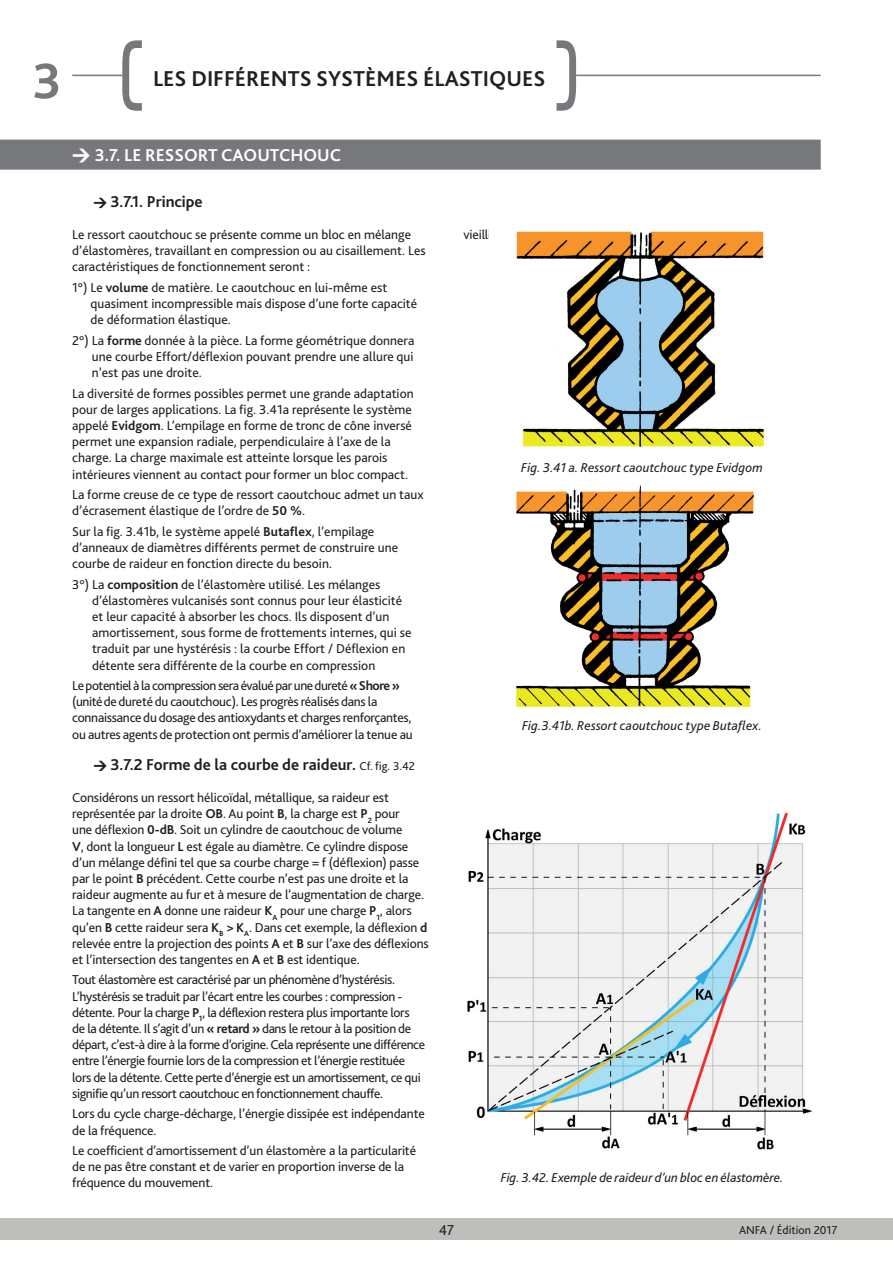
<style>
.page{position:relative;width:893px;height:1263px;background:#fff}
.page>*{position:absolute;margin:0;border:0;box-sizing:border-box;transform-origin:0 0}
.t1{font:700 52.5px "Bliss 2";color:#76787b}
.t2{font:700 22.5px "Bliss 2";color:#231f20}
.t3{font:700 18px "Bliss 2";color:#fff}
.t4{font:700 16.5px "Bliss 2";color:#231f20}
.t5{font:15px "Bliss 2";color:#231f20}
.t6{font:13.5px/16.2px "Bliss 2";letter-spacing:-.01em;color:#231f20}
.t7{font:13.5px/16.2px "Bliss 2";letter-spacing:-.03em;color:#231f20}
.t8{font:italic 13.5px "Bliss 2";letter-spacing:.005em;color:#231f20}
.t9{font:12px "Bliss 2";color:#231f20}
.s1{font-family:"DIN";font-weight:900}
.s2{font-family:"DIN";font-weight:900;font-size:13.5px}
.s3{font-weight:700}
.s4{font-weight:400;font-size:12px}
</style>
<div class="page">
<hr style="left:72px;top:75px;width:50px;height:1px;background:#76787b">
<svg style="left:122px;top:40px;width:20px;height:71px"></svg>
<svg style="left:556px;top:40px;width:20px;height:71px"></svg>
<hr style="left:576px;top:75px;width:245px;height:1px;background:#76787b">
<div style="left:0;top:1218px;width:893px;height:21px;background:#bebeba"></div>
<div style="left:0;top:140px;width:821px;height:30px;background:#76787b"></div>
<img style="left:516px;top:231px;width:248px;height:216px">
<img style="left:516px;top:485px;width:238px;height:222px">
<img style="left:467px;top:812px;width:345px;height:338px">
<h1 class="t1" style="left:32px;top:48px;width:31px">3</h1>
<h2 class="t2" style="left:153px;top:65px;width:394px">LES DIFFÉRENTS SYSTÈMES ÉLASTIQUES</h2>
<h3 class="t3" style="left:72px;top:144px;width:270px"><span class="s1">&gt;</span> 3.7. LE RESSORT CAOUTCHOUC</h3>
<p class="t4" style="left:94px;top:191px;width:111px"><span class="s2">&gt;</span> 3.7.1. Principe</p>
<p class="t6" style="left:72px;top:226px;width:355px">Le ressort caoutchouc se présente comme un bloc en mélange d’élastomères, travaillant en compression ou au cisaillement. Les caractéristiques de fonctionnement seront :</p>
<p class="t6" style="left:91px;top:279px;width:328px;text-indent:-18px">1°) Le <span class="s3">volume</span> de matière. Le caoutchouc en lui-même est quasiment incompressible mais dispose d’une forte capacité de déformation élastique.</p>
<p class="t6" style="left:92px;top:332px;width:324px;text-align:justify;text-indent:-20px">2°) La <span class="s3">forme</span> donnée à la pièce. La forme géométrique donnera une courbe Effort/déflexion pouvant prendre une allure qui n’est pas une droite.</p>
<p class="t6" style="left:72px;top:385px;width:343px">La diversité de formes possibles permet une grande adaptation pour de larges applications. La fig. 3.41a représente le système appelé <span class="s3">Evidgom</span>. L’empilage en forme de tronc de cône inversé permet une expansion radiale, perpendiculaire à l’axe de la charge. La charge maximale est atteinte lorsque les parois intérieures viennent au contact pour former un bloc compact.</p>
<p class="t6" style="left:72px;top:486px;width:353px">La forme creuse de ce type de ressort caoutchouc admet un taux d’écrasement élastique de l’ordre de <span class="s3">50 %</span>.</p>
<p class="t6" style="left:72px;top:523px;width:327px">Sur la fig. 3.41b, le système appelé <span class="s3">Butaflex</span>, l’empilage d’anneaux de diamètres différents permet de construire une courbe de raideur en fonction directe du besoin.</p>
<p class="t6" style="left:92px;top:576px;width:321px;text-indent:-20px">3°) La <span class="s3">composition</span> de l’élastomère utilisé. Les mélanges d’élastomères vulcanisés sont connus pour leur élasticité et leur capacité à absorber les chocs. Ils disposent d’un amortissement, sous forme de frottements internes, qui se traduit par une hystérésis : la courbe Effort / Déflexion en détente sera différente de la courbe en compression</p>
<p class="t6" style="left:72px;top:677px;width:342px">Le potentiel à la compression sera évalué par une dureté <span class="s3">«Shore» </span>(unité de dureté du caoutchouc). Les progrès réalisés dans la connaissance du dosage des antioxydants et charges renforçantes, ou autres agents de protection ont permis d’améliorer la tenue au</p>
<p class="t4" style="left:94px;top:754px;width:323px"><span class="s2">&gt;</span> 3.7.2 Forme de la courbe de raideur. <span class="s4">Cf. fig. 3.42</span></p>
<p class="t6" style="left:72px;top:789px;width:358px">Considérons un ressort hélicoïdal, métallique, sa raideur est représentée par la droite <span class="s3">OB</span>. Au point <span class="s3">B</span>, la charge est <span class="s3">P</span><sub>2</sub> pour<br>une déflexion <span class="s3">0-dB</span>. Soit un cylindre de caoutchouc de volume<br><span class="s3">V</span>, dont la longueur <span class="s3">L</span> est égale au diamètre. Ce cylindre dispose d’un mélange défini tel que sa courbe charge = f (déflexion) passe par le point <span class="s3">B</span> précédent. Cette courbe n’est pas une droite et la raideur augmente au fur et à mesure de l’augmentation de charge.<br>La tangente en <span class="s3">A</span> donne une raideur <span class="s3">K</span><sub>A</sub> pour une charge <span class="s3">P</span><sub>1</sub>, alors qu’en <span class="s3">B</span> cette raideur sera <span class="s3">K</span><sub>B</sub> <span class="s3">&gt; K</span><sub>A</sub>. Dans cet exemple, la déflexion <span class="s3">d </span>relevée entre la projection des points <span class="s3">A</span> et <span class="s3">B</span> sur l’axe des déflexions et l’intersection des tangentes en <span class="s3">A</span> et <span class="s3">B</span> est identique.</p>
<p class="t7" style="left:72px;top:971px;width:354px">Tout élastomère est caractérisé par un phénomène d’hystérésis.<br>L’hystérésis se traduit par l’écart entre les courbes : compression - détente. Pour la charge <span class="s3">P</span><sub>1</sub>, la déflexion restera plus importante lors de la détente. Il s’agit d’un <span class="s3">« retard »</span> dans le retour à la position de départ, c’est-à dire à la forme d’origine. Cela représente une différence entre l’énergie fournie lors de la compression et l’énergie restituée lors de la détente. Cette perte d’énergie est un amortissement, ce qui signifie qu’un ressort caoutchouc en fonctionnement chauffe.</p>
<p class="t6" style="left:72px;top:1105px;width:354px">Lors du cycle charge-décharge, l’énergie dissipée est indépendante de la fréquence.</p>
<p class="t6" style="left:72px;top:1142px;width:345px">Le coefficient d’amortissement d’un élastomère a la particularité de ne pas être constant et de varier en proportion inverse de la fréquence du mouvement.</p>
<p class="t8" style="left:521px;top:459px;width:243px">Fig. 3.41 a. Ressort caoutchouc type Evidgom</p>
<p class="t8" style="left:522px;top:717px;width:241px">Fig.3.41b. Ressort caoutchouc type Butaflex.</p>
<p class="t8" style="left:501px;top:1169px;width:284px">Fig. 3.42. Exemple de raideur d’un bloc en élastomère.</p>
<p class="t5" style="left:439px;top:1221px;width:17px">47</p>
<p class="t9" style="left:739px;top:1223px;width:100px">ANFA / Édition 2017</p>
</div>
